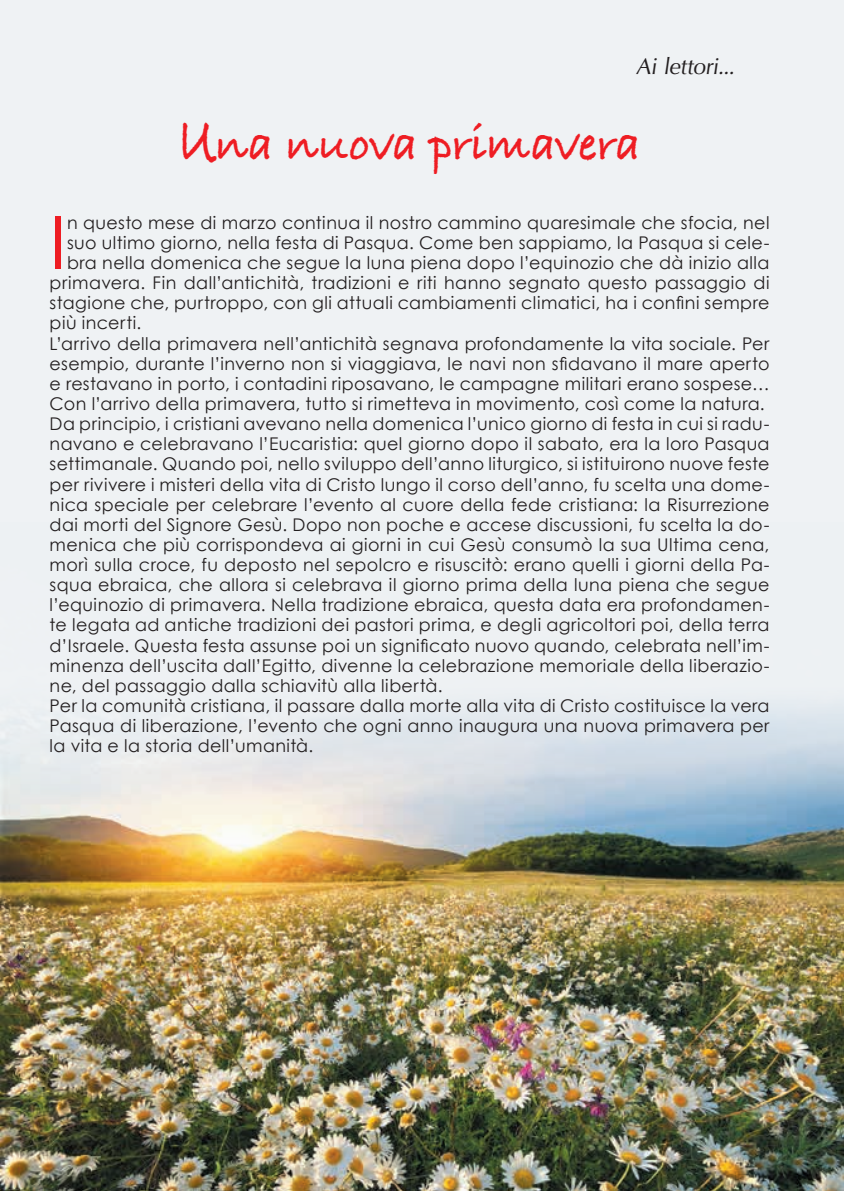
<style>
.page{position:relative;width:844px;height:1191px;background:#fff}
.page>*{position:absolute;margin:0;border:0;box-sizing:border-box;transform-origin:0 0}
.t1{font:73.5px "Century Gothic";color:#ee1d23}
.t2{font:700 49px "Bradley Hand ITCTT";letter-spacing:-.005em;color:#ee1d23}
.t3{font:22.75px "Optima LT Std";color:#231f20}
.t4{font:17.5px "Century Gothic";letter-spacing:.025em;color:#231f20}
.s1{font-size:73.5px}
</style>
<div class="page">
<div style="left:0;top:0;width:843px;height:1191px;background:#eff2f4"></div>
<img style="left:0;top:702px;width:843px;height:489px">
<h3 class="t3" style="left:635px;top:54px;width:104px">Ai lettori...</h3>
<h2 class="t2" style="left:178px;top:107px;width:464px"><span class="s1">U</span>na nuova primavera</h2>
<h1 class="t1" style="left:50px;top:198px;width:18px">I</h1>
<p class="t4" style="left:67px;top:212px;width:703px">n questo mese di marzo continua il nostro cammino quaresimale che sfocia, nel</p>
<p class="t4" style="left:67px;top:232px;width:703px">suo ultimo giorno, nella festa di Pasqua. Come ben sappiamo, la Pasqua si cele-</p>
<p class="t4" style="left:67px;top:252px;width:703px">bra nella domenica che segue la luna piena dopo l’equinozio che dà inizio alla</p>
<p class="t4" style="left:50px;top:272px;width:721px">primavera. Fin dall’antichità, tradizioni e riti hanno segnato questo passaggio di</p>
<p class="t4" style="left:50px;top:292px;width:721px">stagione che, purtroppo, con gli attuali cambiamenti climatici, ha i confini sempre</p>
<p class="t4" style="left:50px;top:312px;width:93px">più incerti.</p>
<p class="t4" style="left:50px;top:332px;width:721px">L’arrivo della primavera nell’antichità segnava profondamente la vita sociale. Per</p>
<p class="t4" style="left:50px;top:353px;width:721px">esempio, durante l’inverno non si viaggiava, le navi non sfidavano il mare aperto</p>
<p class="t4" style="left:50px;top:373px;width:721px">e restavano in porto, i contadini riposavano, le campagne militari erano sospese…</p>
<p class="t4" style="left:50px;top:393px;width:716px">Con l’arrivo della primavera, tutto si rimetteva in movimento, così come la natura.</p>
<p class="t4" style="left:50px;top:413px;width:721px">Da principio, i cristiani avevano nella domenica l’unico giorno di festa in cui si radu-</p>
<p class="t4" style="left:50px;top:433px;width:721px">navano e celebravano l’Eucaristia: quel giorno dopo il sabato, era la loro Pasqua</p>
<p class="t4" style="left:50px;top:453px;width:721px">settimanale. Quando poi, nello sviluppo dell’anno liturgico, si istituirono nuove feste</p>
<p class="t4" style="left:50px;top:473px;width:721px">per rivivere i misteri della vita di Cristo lungo il corso dell’anno, fu scelta una dome-</p>
<p class="t4" style="left:50px;top:493px;width:721px">nica speciale per celebrare l’evento al cuore della fede cristiana: la Risurrezione</p>
<p class="t4" style="left:50px;top:514px;width:721px">dai morti del Signore Gesù. Dopo non poche e accese discussioni, fu scelta la do-</p>
<p class="t4" style="left:50px;top:534px;width:721px">menica che più corrispondeva ai giorni in cui Gesù consumò la sua Ultima cena,</p>
<p class="t4" style="left:50px;top:554px;width:721px">morì sulla croce, fu deposto nel sepolcro e risuscitò: erano quelli i giorni della Pa-</p>
<p class="t4" style="left:50px;top:574px;width:721px">squa ebraica, che allora si celebrava il giorno prima della luna piena che segue</p>
<p class="t4" style="left:50px;top:594px;width:721px">l’equinozio di primavera. Nella tradizione ebraica, questa data era profondamen-</p>
<p class="t4" style="left:50px;top:614px;width:721px">te legata ad antiche tradizioni dei pastori prima, e degli agricoltori poi, della terra</p>
<p class="t4" style="left:50px;top:634px;width:721px">d’Israele. Questa festa assunse poi un significato nuovo quando, celebrata nell’im-</p>
<p class="t4" style="left:50px;top:654px;width:721px">minenza dell’uscita dall’Egitto, divenne la celebrazione memoriale della liberazio-</p>
<p class="t4" style="left:50px;top:675px;width:394px">ne, del passaggio dalla schiavitù alla libertà.</p>
<p class="t4" style="left:50px;top:695px;width:721px">Per la comunità cristiana, il passare dalla morte alla vita di Cristo costituisce la vera</p>
<p class="t4" style="left:50px;top:715px;width:721px">Pasqua di liberazione, l’evento che ogni anno inaugura una nuova primavera per</p>
<p class="t4" style="left:50px;top:735px;width:265px">la vita e la storia dell’umanità.</p>
</div>
